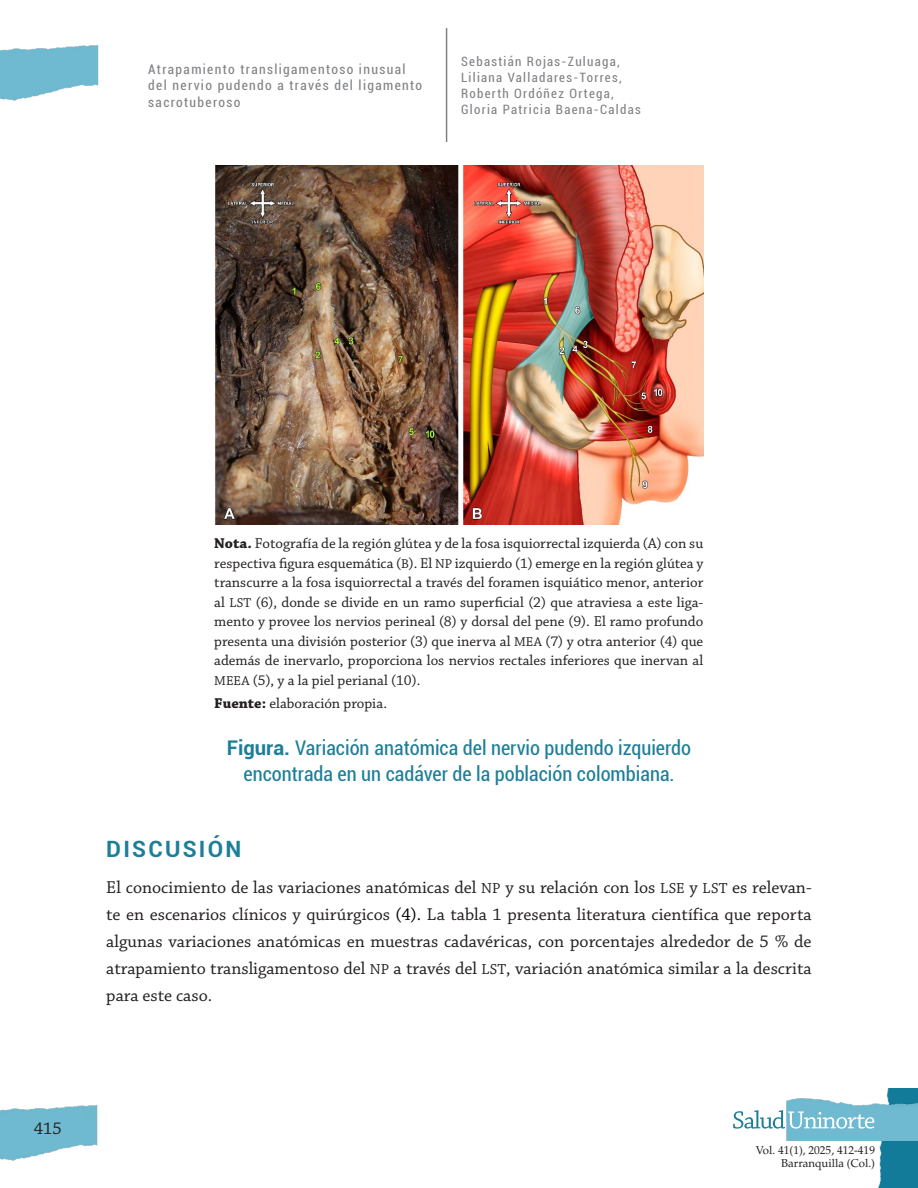
<style>
.page{position:relative;width:918px;height:1188px;background:#fff}
.page>*{position:absolute;margin:0;border:0;box-sizing:border-box;transform-origin:0 0}
.Titulo_1{font:700 22.5px "Roboto";letter-spacing:.1em;color:#1d7e98}
.Titulo_Figura{font:condensed 20.25px/25.5px "Roboto";color:#1d7e98;text-align:center}
.Parrafo{font:18px/27px "Chaparral Pro";color:#231f20;text-align:justify}
.Fuente{font:15px/19.5px "Chaparral Pro";color:#231f20;text-align:justify}
.t1{font:condensed 13.5px/16.5px "Roboto";letter-spacing:.1em;color:#808285}
.t2{font:condensed 12.9px/15.9px "Roboto";letter-spacing:.1em;color:#808285}
.t3{font:11.4px/12.8px "Palatino LT Std";color:#231f20;text-align:right}
.s1{font-weight:700}
.s2{font-size:13.5px}
.s3{font-weight:700;font-stretch:normal}
.s4{font-size:15.3px}
.s5{color:#000}
</style>
<div class="page">
<img style="left:0;top:1105px;width:98px;height:56px">
<img style="left:0;top:45px;width:99px;height:56px">
<img style="left:878px;top:1088px;width:40px;height:100px">
<img style="left:787px;top:1097px;width:131px;height:44px">
<svg style="left:733px;top:1110px;width:141px;height:19px"></svg>
<hr style="left:446px;top:28px;width:1px;height:114px;background:#808285">
<img style="left:214px;top:166px;width:490px;height:358px">
<p class="t1" style="left:148px;top:60px;width:275px">Atrapamiento transligamentoso inusual del nervio pudendo a través del ligamento sacrotuberoso</p>
<p class="t2" style="left:461px;top:53px;width:181px">Sebastián Rojas-Zuluaga,<br>Liliana Valladares-Torres,<br>Roberth Ordóñez Ortega,<br>Gloria Patricia Baena-Caldas</p>
<p class="Fuente" style="left:214px;top:534px;width:491px"><span class="s1">Nota.</span> Fotografía de la región glútea y de la fosa isquiorrectal izquierda (A) con su respectiva figura esquemática (<span class="s2">B</span>). El <span class="s2">NP</span> izquierdo (1) emerge en la región glútea y transcurre a la fosa isquiorrectal a través del foramen isquiático menor, anterior al <span class="s2">LST</span> (6), donde se divide en un ramo superficial (2) que atraviesa a este liga&shy;mento y provee los nervios perineal (8) y dorsal del pene (9). El ramo profundo presenta una división posterior (3) que inerva al <span class="s2">MEA</span> (7) y otra anterior (4) que además de inervarlo, proporciona los nervios rectales inferiores que inervan al <span class="s2">MEEA</span> (5), y a la piel perianal (10).</p>
<p class="Fuente" style="left:214px;top:695px;width:174px"><span class="s1">Fuente:</span> elaboración propia.</p>
<p class="Titulo_Figura" style="left:227px;top:735px;width:466px"><span class="s3">Figura.</span> Variación anatómica del nervio pudendo izquierdo encontrada en un cadáver de la población colombiana.</p>
<h1 class="Titulo_1" style="left:106px;top:833px;width:137px">DISCUSIÓN</h1>
<p class="Parrafo" style="left:106px;top:874px;width:707px">El conocimiento de las variaciones anatómicas del <span class="s4">NP</span> y su relación con los <span class="s4">LSE</span> y <span class="s4">LST</span> es relevan&shy;te en escenarios clínicos y quirúrgicos <span class="s5">(4).</span> La tabla 1 presenta literatura científica que reporta algunas variaciones anatómicas en muestras cadavéricas, con porcentajes alrededor de 5 % de atrapamiento transligamentoso del <span class="s4">NP</span> a través del <span class="s4">LST</span>, variación anatómica similar a la descrita para este caso.</p>
<p class="Parrafo" style="left:34px;top:1115px;width:30px">415</p>
<p class="t3" style="left:756px;top:1144px;width:121px">Vol. 41(1), 2025, 412-419<br>Barranquilla (Col.)</p>
</div>
